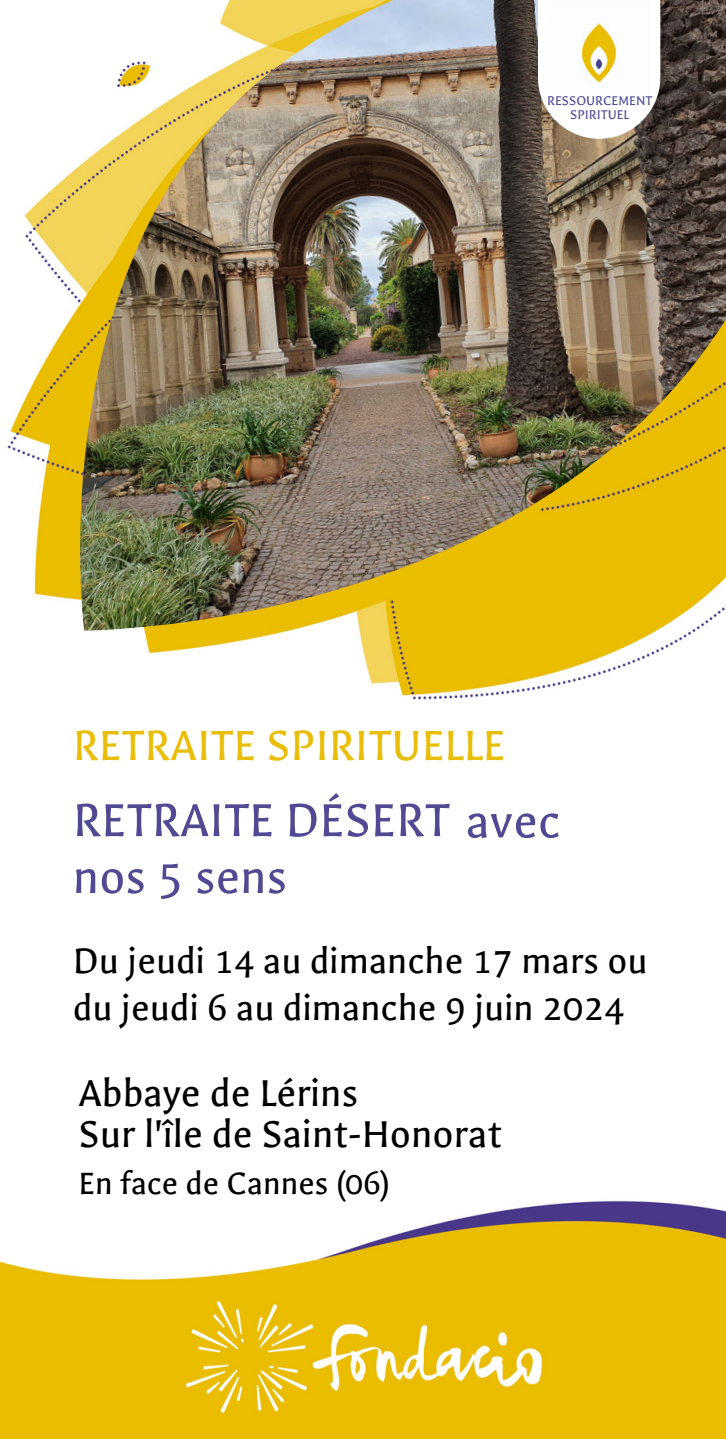
<style>
.page{position:relative;width:726px;height:1439px;background:#fff}
.page>*{position:absolute;margin:0;border:0;box-sizing:border-box;transform-origin:0 0}
.t1{font:52.5px "Galdeano";color:#504a92}
.t2{font:47.75px "Galdeano";color:#e9be08}
.t3{font:42.5px/41.2px "Galdeano";color:#000}
.t4{font:40px/47px "Galdeano";color:#000}
.t5{font:35px "Galdeano";color:#000}
.t6{font:14.25px "Galdeano";color:#504a92}
</style>
<div class="page">
<img style="left:7px;top:203px;width:689px;height:497px">
<img style="left:0;top:1200px;width:726px;height:238px">
<img style="left:37px;top:0;width:689px;height:630px">
<svg style="left:538px;top:0;width:122px;height:139px"></svg>
<img style="left:547px;top:1px;width:103px;height:103px">
<p class="t6" style="left:547px;top:93px;width:107px">RESSOURCEMENT</p>
<p class="t6" style="left:570px;top:107px;width:61px">SPIRITUEL</p>
<h2 class="t2" style="left:73px;top:720px;width:434px">RETRAITE SPIRITUELLE</h2>
<p class="t1" style="left:73px;top:793px;width:489px">RETRAITE DÉSERT avec</p>
<h1 class="t1" style="left:73px;top:849px;width:216px">nos 5 sens</h1>
<h1 class="t4" style="left:73px;top:938px;width:576px">Du jeudi 14 au dimanche 17 mars ou du jeudi 6 au dimanche 9 juin 2024</h1>
<h2 class="t3" style="left:78px;top:1072px;width:425px">Abbaye de Lérins<br>Sur l'île de Saint-Honorat</h2>
<h3 class="t5" style="left:78px;top:1164px;width:313px">En face de Cannes (06)</h3>
</div>
